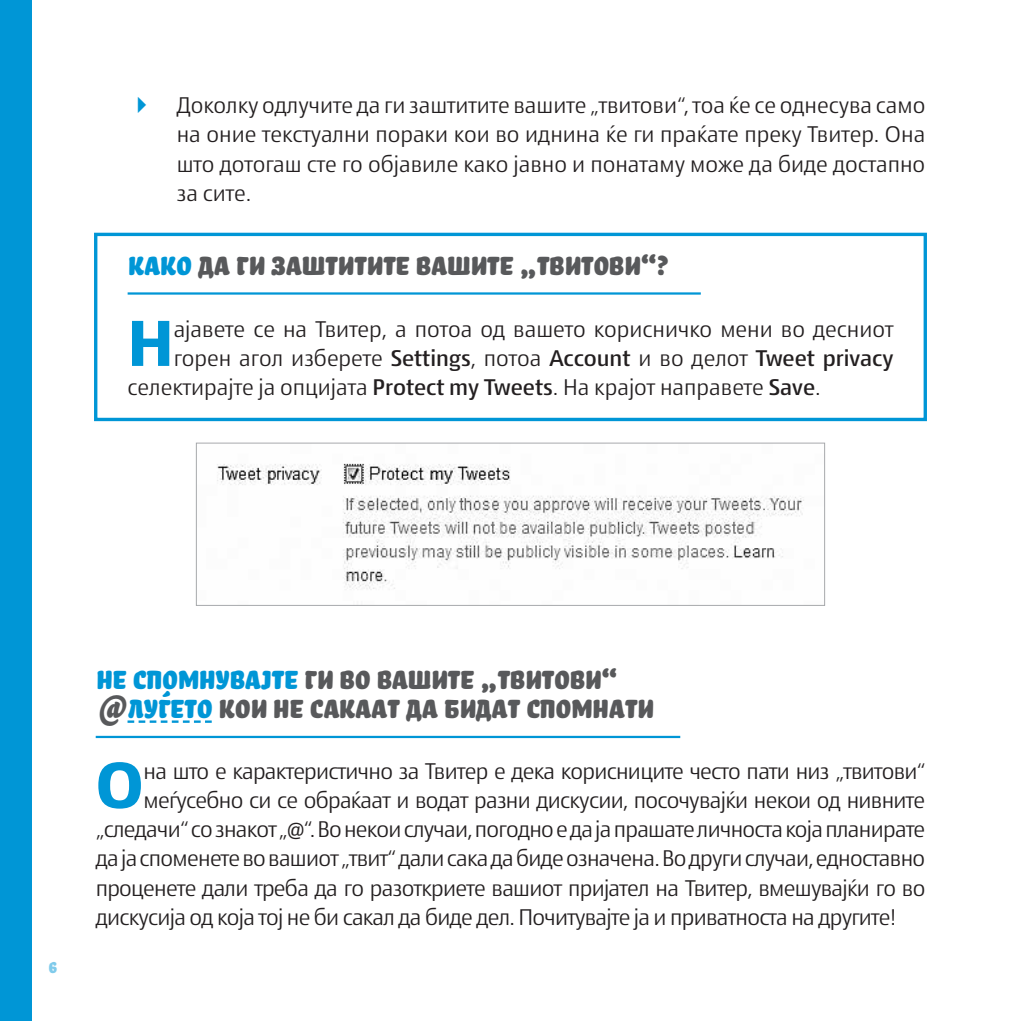
<style>
.page{position:relative;width:1021px;height:1021px;background:#fff}
.page>*{position:absolute;margin:0;border:0;box-sizing:border-box;transform-origin:0 0}
.t1{font:700 64.35px "Den Haag Nova";color:#0096d6}
.t2{font:33.75px/29.2px "Bello Pro mk";color:#58595b}
.t3{font:300 22.5px/29.2px "Den Haag Nova";letter-spacing:-.03em;color:#231f20;text-align:justify}
.t4{font:300 22.5px "Den Haag Nova";color:#231f20}
.t5{font:20.25px "Bello Pro mk";color:#80cbeb}
.s1{color:#0096d6}
.s2{font-weight:500}
</style>
<div class="page">
<div style="left:0;top:0;width:32px;height:1020px;background:#0096d6"></div>
<div style="left:94px;top:233px;width:832px;height:188px;border:3px solid #0096d6"></div>
<svg style="left:127px;top:720px;width:85px;height:2px"></svg>
<hr style="left:128px;top:292px;width:572px;height:2px;background:#0096d6">
<hr style="left:96px;top:735px;width:584px;height:3px;background:#0096d6">
<img style="left:217px;top:463px;width:587px;height:127px">
<div style="left:196px;top:442px;width:629px;height:164px;border:1px solid #a7a9ac"></div>
<p class="t3" style="left:177px;top:89px;width:750px">Доколку одлучите да ги заштитите вашите „твитови“, тоа ќе се однесува само на оние текстуални пораки кои во иднина ќе ги праќате преку Твитер. Она што дотогаш сте го објавиле како јавно и понатаму може да биде достапно за сите.</p>
<h2 class="t2" style="left:128px;top:249px;width:541px"><span class="s1">Како</span> да ги заштитите вашите „твитови“?</h2>
<h1 class="t1" style="left:128px;top:295px;width:48px">Н</h1>
<p class="t4" style="left:174px;top:313px;width:721px">ајавете се на Твитер, а потоа од вашето корисничко мени во десниот</p>
<p class="t4" style="left:174px;top:342px;width:721px">горен агол изберете <span class="s2">Settings</span>, потоа <span class="s2">Account</span> и во делот <span class="s2">Tweet privacy</span></p>
<p class="t4" style="left:128px;top:371px;width:694px">селектирајте ја опцијата <span class="s2">Protect my Tweets</span>. На крајот направете <span class="s2">Save</span>.</p>
<p class="t5" style="left:48px;top:950px;width:10px">6</p>
<h2 class="t2" style="left:96px;top:663px;width:558px"><span class="s1">Не спомнувајте</span> ги во вашите „твитови“ @<span class="s1">луѓето</span> кои не сакаат да бидат спомнати</h2>
<h1 class="t1" style="left:96px;top:737px;width:49px">О</h1>
<p class="t3" style="left:143px;top:755px;width:783px">на што е карактеристично за Твитер е дека корисниците често пати низ „твитови“</p>
<p class="t3" style="left:143px;top:784px;width:783px">меѓусебно си се обраќаат и водат разни дискусии, посочувајќи некои од нивните</p>
<p class="t3" style="left:96px;top:813px;width:831px">„следачи“ со знакот „<span class="s2">@</span>“. Во некои случаи, погодно е да ја прашате личноста која планирате</p>
<p class="t3" style="left:96px;top:842px;width:831px">да ја споменете во вашиот „твит“ дали сака да биде означена. Во други случаи, едноставно</p>
<p class="t3" style="left:96px;top:872px;width:831px">проценете дали треба да го разоткриете вашиот пријател на Твитер, вмешувајќи го во</p>
<p class="t3" style="left:96px;top:901px;width:802px">дискусија од која тој не би сакал да биде дел. Почитувајте ја и приватноста на другите!</p>
</div>
